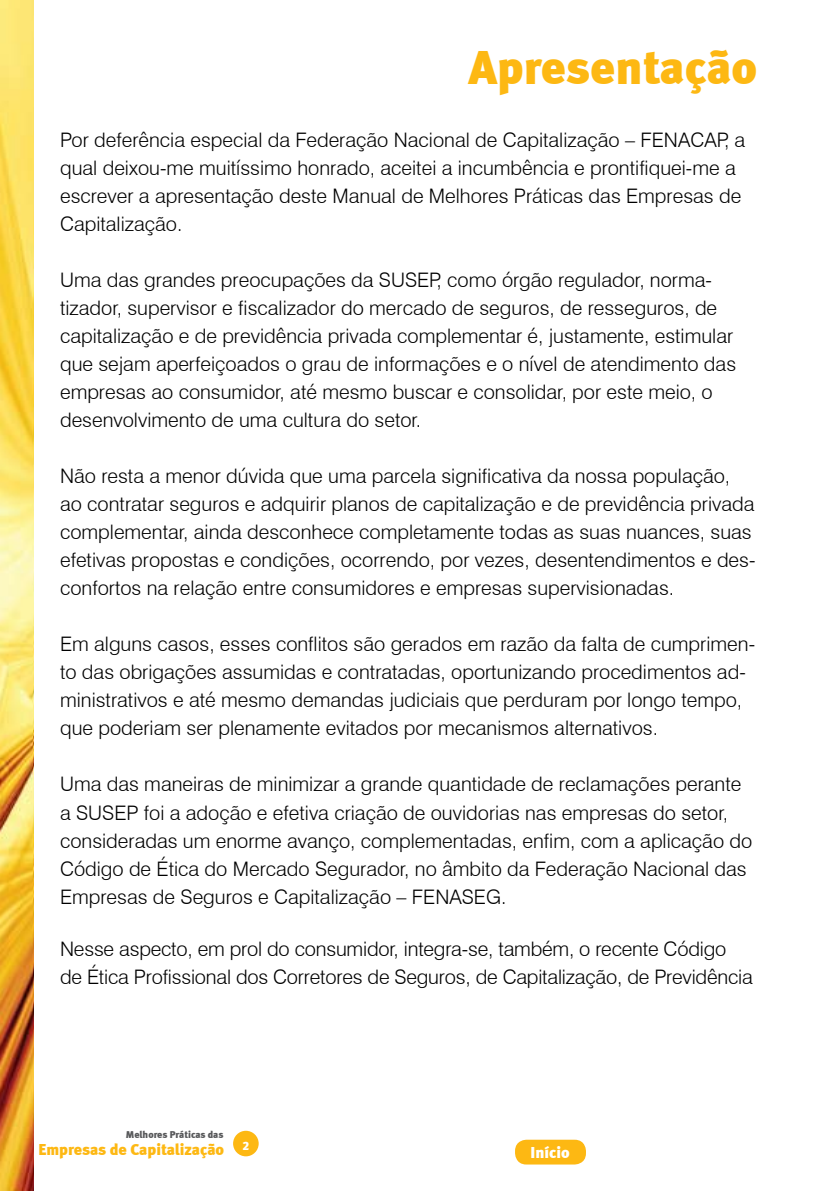
<style>
.page{position:relative;width:840px;height:1191px;background:#fff}
.page>*{position:absolute;margin:0;border:0;box-sizing:border-box;transform-origin:0 0}
.t1{font:48px "Meta Black LF";color:#fdb813}
.t2{font:300 20px/28px "Swiss 721 BT";color:#000}
.t3{font:16px "Meta Black LF";color:#fdb813}
.t4{font:16px "Meta Black LF";color:#fff}
.t5{font:10px "Meta Black LF";color:#58595b}
</style>
<div class="page">
<img style="left:32px;top:0;width:2px;height:1191px">
<div style="left:233px;top:1130px;width:25px;height:26px;background:#fdb813;border-radius:50%"></div>
<img style="left:0;top:0;width:32px;height:1191px">
<div style="left:514px;top:1139px;width:71px;height:25px;background:#fdb813;border-radius:11px"></div>
<h1 class="t1" style="left:468px;top:38px;width:290px">Apresentação</h1>
<p class="t2" style="left:60px;top:126px;width:686px">Por deferência especial da Federação Nacional de Capitalização – FENACAP, a qual deixou-me muitíssimo honrado, aceitei a incumbência e prontifiquei-me a escrever a apresentação deste Manual de Melhores Práticas das Empresas de Capitalização.</p>
<p class="t2" style="left:60px;top:266px;width:677px">Uma das grandes preocupações da SUSEP, como órgão regulador, norma&shy;tizador, supervisor e fiscalizador do mercado de seguros, de resseguros, de capitalização e de previdência privada complementar é, justamente, estimular que sejam aperfeiçoados o grau de informações e o nível de atendimento das empresas ao consumidor, até mesmo buscar e consolidar, por este meio, o desenvolvimento de uma cultura do setor.</p>
<p class="t2" style="left:60px;top:462px;width:696px">Não resta a menor dúvida que uma parcela significativa da nossa população, ao contratar seguros e adquirir planos de capitalização e de previdência privada complementar, ainda desconhece completamente todas as suas nuances, suas efetivas propostas e condições, ocorrendo, por vezes, desentendimentos e des&shy;confortos na relação entre consumidores e empresas supervisionadas.</p>
<p class="t2" style="left:60px;top:630px;width:696px">Em alguns casos, esses conflitos são gerados em razão da falta de cumprimen&shy;to das obrigações assumidas e contratadas, oportunizando procedimentos ad&shy;ministrativos e até mesmo demandas judiciais que perduram por longo tempo, que poderiam ser plenamente evitados por mecanismos alternativos.</p>
<p class="t2" style="left:60px;top:770px;width:693px">Uma das maneiras de minimizar a grande quantidade de reclamações perante a SUSEP foi a adoção e efetiva criação de ouvidorias nas empresas do setor, consideradas um enorme avanço, complementadas, enfim, com a aplicação do Código de Ética do Mercado Segurador, no âmbito da Federação Nacional das Empresas de Seguros e Capitalização – FENASEG.</p>
<p class="t2" style="left:60px;top:934px;width:693px">Nesse aspecto, em prol do consumidor, integra-se, também, o recente Código de Ética Profissional dos Corretores de Seguros, de Capitalização, de Previdência</p>
<p class="t5" style="left:126px;top:1128px;width:99px">Melhores Práticas das</p>
<p class="t3" style="left:38px;top:1139px;width:212px">Empresas de Capitalização <sup>2</sup></p>
<p class="t4" style="left:530px;top:1142px;width:41px">Início</p>
</div>
